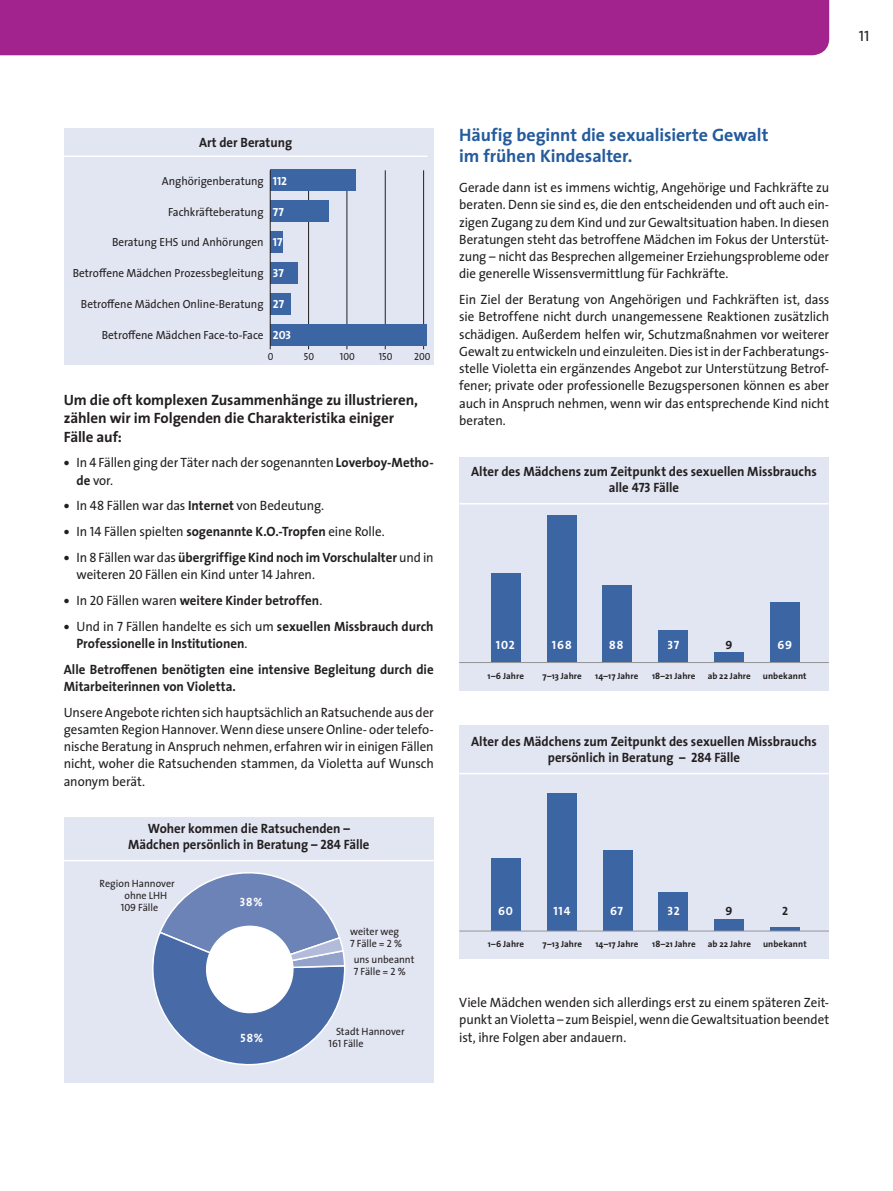
<style>
.page{position:relative;width:893px;height:1191px;background:#fff}
.page>*{position:absolute;margin:0;border:0;box-sizing:border-box;transform-origin:0 0}
.t1{font:700 18px/21px "The Sans";letter-spacing:-.005em;color:#235b9d}
.t2{font:700 15px/18px "The Sans";letter-spacing:-.01em;color:#231f20}
.t3{font:15px "The Sans Regular Caps";color:#231f20}
.t4{font:13.5px/17.2px "The Sans";letter-spacing:-.01em;color:#231f20;text-align:justify;scale:.96 1}
.t5{font:700 13.5px/16.5px "The Sans";color:#231f20;text-align:center;scale:.96 1}
.t6{font:700 13.5px "The Sans";color:#231f20;scale:.95 1}
.t7{font:12px "The Sans Bold Caps";letter-spacing:.075em;color:#fff}
.t8{font:12px "The Sans Bold Caps";letter-spacing:.075em;color:#fff;scale:.96 1}
.t9{font:12px "The Sans Bold Caps";color:#231f20}
.t10{font:11.85px "The Sans";color:#231f20;scale:.95 1}
.t11{font:11.85px "The Sans Bold Caps";color:#fff}
.t12{font:10.5px/12px "The Sans";color:#231f20;scale:.96 1}
.t13{font:10.35px "The Sans Regular Caps";color:#231f20;scale:.95 1}
.t14{font:700 9px "The Sans";letter-spacing:.005em;color:#231f20}
.s1{font-weight:800}
.s2{font-family:"The Sans Regular Caps"}
.s3{font-weight:700}
.s4{font-weight:400}
.s5{font-family:"The Sans Regular Caps";font-weight:400}
.s6{font-family:"The Sans Bold Caps";font-weight:400}
</style>
<div class="page">
<div style="left:0;top:0;width:829px;height:55px;background:#a2238e"></div>
<div style="left:64px;top:128px;width:370px;height:236px;background:#e2e6f2"></div>
<hr style="left:308px;top:170px;width:1px;height:179px;background:#231f20">
<hr style="left:347px;top:170px;width:1px;height:179px;background:#231f20">
<hr style="left:385px;top:170px;width:1px;height:179px;background:#231f20">
<hr style="left:423px;top:170px;width:1px;height:179px;background:#231f20">
<div style="left:270px;top:324px;width:156px;height:21px;background:#3c65a4"></div>
<div style="left:270px;top:293px;width:20px;height:22px;background:#3c65a4"></div>
<div style="left:270px;top:262px;width:28px;height:22px;background:#3c65a4"></div>
<div style="left:270px;top:231px;width:13px;height:22px;background:#3c65a4"></div>
<div style="left:270px;top:200px;width:59px;height:21px;background:#3c65a4"></div>
<div style="left:270px;top:170px;width:85px;height:21px;background:#3c65a4"></div>
<hr style="left:64px;top:155px;width:364px;height:2px;background:#fff">
<hr style="left:270px;top:170px;width:1px;height:179px;background:#231f20">
<div style="left:64px;top:816px;width:370px;height:266px;background:#e2e6f2"></div>
<hr style="left:64px;top:860px;width:370px;height:1px;background:#fff">
<svg style="left:152px;top:872px;width:194px;height:194px"></svg>
<div style="left:207px;top:926px;width:86px;height:86px;background:#fff;border-radius:50%"></div>
<div style="left:206px;top:925px;width:88px;height:88px;border:2px solid #fff;border-radius:50%"></div>
<div style="left:459px;top:457px;width:370px;height:233px;background:#e2e6f2"></div>
<div style="left:491px;top:573px;width:30px;height:89px;background:#3c65a4"></div>
<div style="left:547px;top:516px;width:30px;height:146px;background:#3c65a4"></div>
<div style="left:603px;top:585px;width:29px;height:77px;background:#3c65a4"></div>
<div style="left:658px;top:630px;width:30px;height:32px;background:#3c65a4"></div>
<div style="left:714px;top:652px;width:30px;height:10px;background:#3c65a4"></div>
<div style="left:770px;top:602px;width:29px;height:60px;background:#3c65a4"></div>
<hr style="left:459px;top:662px;width:370px;height:1px;background:#939598">
<hr style="left:459px;top:503px;width:369px;height:1px;background:#fff">
<div style="left:459px;top:725px;width:370px;height:234px;background:#e2e6f2"></div>
<div style="left:491px;top:858px;width:30px;height:72px;background:#3c65a4"></div>
<div style="left:547px;top:793px;width:30px;height:137px;background:#3c65a4"></div>
<div style="left:603px;top:850px;width:29px;height:80px;background:#3c65a4"></div>
<div style="left:658px;top:892px;width:30px;height:38px;background:#3c65a4"></div>
<div style="left:714px;top:918px;width:30px;height:12px;background:#3c65a4"></div>
<hr style="left:770px;top:927px;width:30px;height:3px;background:#3c65a4">
<hr style="left:459px;top:773px;width:370px;height:1px;background:#fff">
<hr style="left:459px;top:930px;width:370px;height:1px;background:#939598">
<p class="t3" style="left:859px;top:28px;width:12px">11</p>
<p class="t6" style="left:199px;top:131px;width:100px">Art der Beratung</p>
<p class="t10" style="left:162px;top:171px;width:109px">Anghörigenberatung</p>
<p class="t10" style="left:168px;top:202px;width:102px">Fachkräfteberatung</p>
<p class="t10" style="left:112px;top:233px;width:161px">Beratung EHS und Anhörungen</p>
<p class="t10" style="left:73px;top:263px;width:202px">Betroffene Mädchen Prozessbegleitung</p>
<p class="t10" style="left:81px;top:294px;width:194px">Betroffene Mädchen Online-Beratung</p>
<p class="t10" style="left:102px;top:325px;width:172px">Betroffene Mädchen Face-to-Face</p>
<p class="t11" style="left:273px;top:171px;width:16px">112</p>
<p class="t11" style="left:273px;top:202px;width:13px">77</p>
<p class="t11" style="left:273px;top:232px;width:11px">17</p>
<p class="t11" style="left:273px;top:263px;width:12px">37</p>
<p class="t11" style="left:273px;top:294px;width:13px">27</p>
<p class="t11" style="left:273px;top:325px;width:20px">203</p>
<p class="t13" style="left:268px;top:350px;width:8px">0</p>
<p class="t13" style="left:304px;top:350px;width:12px">50</p>
<p class="t13" style="left:340px;top:350px;width:17px">100</p>
<p class="t13" style="left:379px;top:350px;width:16px">150</p>
<p class="t13" style="left:414px;top:350px;width:19px">200</p>
<p class="t2" style="left:64px;top:391px;width:356px">Um die oft komplexen Zusammenhänge zu illustrieren, zählen wir im Folgenden die Charakteristika einiger<br>Fälle auf:</p>
<p class="t4" style="left:77px;top:453px;width:374px;text-indent:-13px"><span class="s1">•</span> In <span class="s2">4</span> Fällen ging der Täter nach der sogenannten <span class="s3">Loverboy-Metho&shy;de</span> vor.</p>
<p class="t4" style="left:64px;top:496px;width:273px"><span class="s1">•</span> In <span class="s2">48</span> Fällen war das <span class="s3">Internet</span> von Bedeutung.</p>
<p class="t4" style="left:64px;top:522px;width:336px"><span class="s1">•</span> In <span class="s2">14</span> Fällen spielten <span class="s3">sogenannte K.O.-Tropfen</span> eine Rolle.</p>
<p class="t4" style="left:77px;top:548px;width:374px;text-indent:-13px"><span class="s1">•</span> In <span class="s2">8</span> Fällen war das <span class="s3">übergriffige Kind noch im Vorschulalter</span> und in weiteren <span class="s2">20</span> Fällen ein Kind unter <span class="s2">14</span> Jahren.</p>
<p class="t5" style="left:64px;top:591px;width:271px"><span class="s1">•</span> <span class="s4">In</span> <span class="s5">20</span> <span class="s4">Fällen waren</span> weitere Kinder betroffen<span class="s4">.</span></p>
<p class="t5" style="left:77px;top:617px;width:374px;line-height:17.2px;text-align:left;text-indent:-13px"><span class="s1">•</span> <span class="s4">Und in</span> <span class="s5">7</span> <span class="s4">Fällen handelte es sich um</span> sexuellen Missbrauch durch<br>Professionelle in Institutionen<span class="s4">.</span></p>
<p class="t5" style="left:64px;top:660px;width:387px;line-height:17.2px;text-align:left">Alle Betroffenen benötigten eine intensive Begleitung durch die<br>Mitarbeiterinnen von Violetta.</p>
<p class="t4" style="left:64px;top:703px;width:387px">Unsere Angebote richten sich hauptsächlich an Ratsuchende aus der gesamten Region Hannover. Wenn diese unsere Online- oder telefo&shy;nische Beratung in Anspruch nehmen, erfahren wir in einigen Fällen nicht, woher die Ratsuchenden stammen, da Violetta auf Wunsch anonym berät.</p>
<p class="t5" style="left:128px;top:819px;width:253px">Woher kommen die Ratsuchenden –<br>Mädchen persönlich in Beratung – <span class="s6">284</span> Fälle</p>
<p class="t12" style="left:100px;top:877px;width:80px">Region Hannover</p>
<p class="t12" style="left:124px;top:889px;width:46px">ohne LHH</p>
<p class="t12" style="left:121px;top:901px;width:41px"><span class="s2">109</span> Fälle</p>
<p class="t8" style="left:240px;top:892px;width:25px">38%</p>
<p class="t8" style="left:241px;top:1028px;width:25px">58%</p>
<p class="t12" style="left:350px;top:924px;width:56px">weiter weg<br><span class="s2">7</span> Fälle = <span class="s2">2 %</span></p>
<p class="t12" style="left:354px;top:953px;width:65px">uns unbeannt<br><span class="s2">7</span> Fälle = <span class="s2">2 %</span></p>
<p class="t12" style="left:329px;top:1024px;width:81px;text-indent:7px">Stadt Hannover<br><span class="s2">161</span> Fälle</p>
<h1 class="t1" style="left:459px;top:124px;width:311px">Häufig beginnt die sexualisierte Gewalt im frühen Kindesalter.</h1>
<p class="t4" style="left:459px;top:178px;width:387px">Gerade dann ist es immens wichtig, Angehörige und Fachkräfte zu beraten. Denn sie sind es, die den entscheidenden und oft auch ein&shy;zigen Zugang zu dem Kind und zur Gewaltsituation haben. In diesen Beratungen steht das betroffene Mädchen im Fokus der Unterstüt&shy;zung – nicht das Besprechen allgemeiner Erziehungsprobleme oder die generelle Wissensvermittlung für Fachkräfte.</p>
<p class="t4" style="left:459px;top:290px;width:387px">Ein Ziel der Beratung von Angehörigen und Fachkräften ist, dass sie Betroffene nicht durch unangemessene Reaktionen zusätzlich schädigen. Außerdem helfen wir, Schutzmaßnahmen vor weiterer Gewalt zu entwickeln und einzuleiten. Dies ist in der Fachberatungs&shy;stelle Violetta ein ergänzendes Angebot zur Unterstützung Betrof&shy;fener; private oder professionelle Bezugspersonen können es aber auch in Anspruch nehmen, wenn wir das entsprechende Kind nicht beraten.</p>
<p class="t5" style="left:471px;top:463px;width:362px">Alter des Mädchens zum Zeitpunkt des sexuellen Missbrauchs alle <span class="s6">473</span> Fälle</p>
<p class="t7" style="left:496px;top:635px;width:21px">102</p>
<p class="t7" style="left:552px;top:635px;width:21px">168</p>
<p class="t7" style="left:609px;top:635px;width:16px">88</p>
<p class="t7" style="left:667px;top:635px;width:14px">37</p>
<p class="t9" style="left:725px;top:635px;width:8px">9</p>
<p class="t7" style="left:777px;top:635px;width:16px">69</p>
<p class="t14" style="left:488px;top:668px;width:38px">1–6 Jahre</p>
<p class="t14" style="left:542px;top:668px;width:41px">7–13 Jahre</p>
<p class="t14" style="left:595px;top:668px;width:45px">14–17 Jahre</p>
<p class="t14" style="left:652px;top:668px;width:45px">18–21 Jahre</p>
<p class="t14" style="left:708px;top:668px;width:45px">ab 22 Jahre</p>
<p class="t14" style="left:763px;top:668px;width:45px">unbekannt</p>
<p class="t5" style="left:471px;top:732px;width:362px">Alter des Mädchens zum Zeitpunkt des sexuellen Missbrauchs persönlich in Beratung – <span class="s6">284</span> Fälle</p>
<p class="t7" style="left:498px;top:900px;width:16px">60</p>
<p class="t7" style="left:553px;top:900px;width:18px">114</p>
<p class="t7" style="left:610px;top:900px;width:15px">67</p>
<p class="t7" style="left:667px;top:900px;width:14px">32</p>
<p class="t9" style="left:726px;top:900px;width:8px">9</p>
<p class="t9" style="left:782px;top:900px;width:7px">2</p>
<p class="t14" style="left:488px;top:936px;width:38px">1–6 Jahre</p>
<p class="t14" style="left:543px;top:936px;width:41px">7–13 Jahre</p>
<p class="t14" style="left:595px;top:936px;width:45px">14–17 Jahre</p>
<p class="t14" style="left:652px;top:936px;width:45px">18–21 Jahre</p>
<p class="t14" style="left:708px;top:936px;width:45px">ab 22 Jahre</p>
<p class="t14" style="left:763px;top:936px;width:45px">unbekannt</p>
<p class="t4" style="left:459px;top:993px;width:387px">Viele Mädchen wenden sich allerdings erst zu einem späteren Zeit&shy;punkt an Violetta – zum Beispiel, wenn die Gewaltsituation beendet ist, ihre Folgen aber andauern.</p>
</div>
